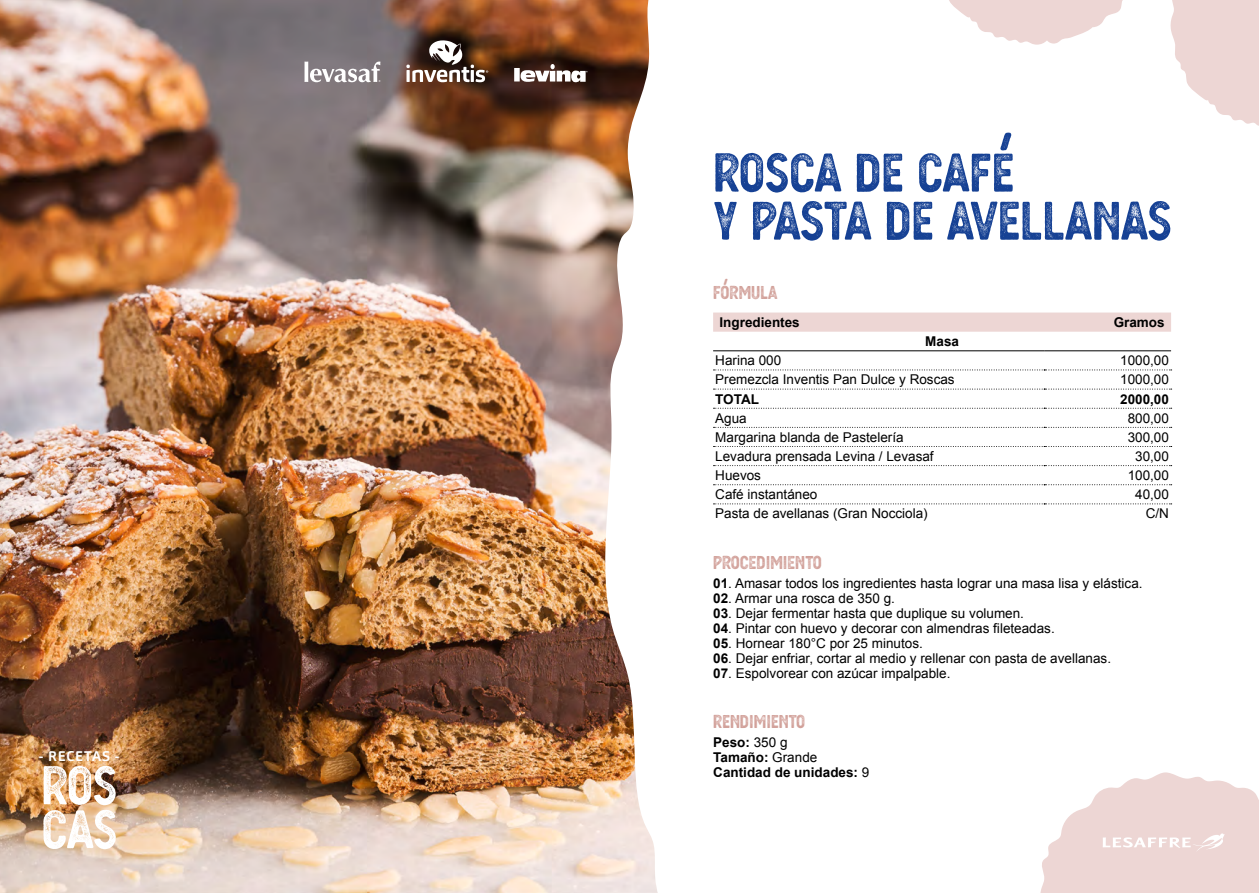
<style>
.page{position:relative;width:1259px;height:893px;background:#fff}
.page>*{position:absolute;margin:0;border:0;box-sizing:border-box;transform-origin:0 0}
.t1{font:52.5px/48.2px "Berringer Aged";color:#164194}
.t2{font:52.2px/44px "Berringer Aged";letter-spacing:-.015em;color:#fff}
.t3{font:18px "Berringer Aged";color:#d2a19a}
.t4{font:700 13.95px "Carnas";letter-spacing:.05em;color:#fff}
.t5{font:13.5px "Arial";color:#000}
.t6{font:700 13.5px/15px "Arial";color:#000}
.s1{font-weight:700}
.s2{font-weight:400}
</style>
<div class="page">
<img style="left:0;top:0;width:604px;height:893px">
<svg style="left:604px;top:0;width:569px;height:893px"></svg>
<svg style="left:1170px;top:0;width:89px;height:128px"></svg>
<svg style="left:931px;top:0;width:209px;height:45px"></svg>
<div style="left:713px;top:313px;width:458px;height:19px;background:#edd6d4"></div>
<svg style="left:713px;top:370px;width:458px;height:1px"></svg>
<svg style="left:713px;top:408px;width:458px;height:1px"></svg>
<svg style="left:713px;top:427px;width:458px;height:1px"></svg>
<svg style="left:713px;top:503px;width:458px;height:1px"></svg>
<svg style="left:713px;top:389px;width:458px;height:1px"></svg>
<svg style="left:713px;top:446px;width:458px;height:1px"></svg>
<svg style="left:713px;top:465px;width:458px;height:1px"></svg>
<svg style="left:713px;top:484px;width:458px;height:1px"></svg>
<hr style="left:713px;top:350px;width:331px;height:1px;background:#000">
<hr style="left:1044px;top:350px;width:127px;height:1px;background:#000">
<svg style="left:406px;top:39px;width:82px;height:43px"></svg>
<div style="left:514px;top:68px;width:6px;height:13px;background:#fff"></div>
<svg style="left:520px;top:64px;width:67px;height:19px"></svg>
<svg style="left:304px;top:61px;width:76px;height:21px"></svg>
<svg style="left:1039px;top:772px;width:220px;height:121px"></svg>
<p class="t4" style="left:39px;top:747px;width:82px">- RECETAS -</p>
<h2 class="t2" style="left:41px;top:763px;width:77px">ROS<br>CAS</h2>
<h1 class="t1" style="left:713px;top:148px;width:459px">ROSCA DE CAFÉ<br>Y PASTA DE AVELLANAS</h1>
<h3 class="t3" style="left:713px;top:278px;width:66px">FÓRMULA</h3>
<p class="t6" style="left:719px;top:315px;width:82px">Ingredientes</p>
<p class="t6" style="left:1113px;top:315px;width:53px">Gramos</p>
<p class="t6" style="left:925px;top:334px;width:35px">Masa</p>
<p class="t5" style="left:715px;top:352px;width:68px">Harina 000</p>
<p class="t5" style="left:1120px;top:352px;width:50px">1000,00</p>
<p class="t5" style="left:715px;top:371px;width:241px">Premezcla Inventis Pan Dulce y Roscas</p>
<p class="t5" style="left:1120px;top:371px;width:50px">1000,00</p>
<p class="t6" style="left:715px;top:392px;width:45px">TOTAL</p>
<p class="t6" style="left:1120px;top:392px;width:50px">2000,00</p>
<p class="t5" style="left:715px;top:409px;width:33px">Agua</p>
<p class="t5" style="left:1127px;top:409px;width:43px">800,00</p>
<p class="t5" style="left:715px;top:428px;width:190px">Margarina blanda de Pastelería</p>
<p class="t5" style="left:1127px;top:428px;width:43px">300,00</p>
<p class="t5" style="left:715px;top:447px;width:220px">Levadura prensada Levina / Levasaf</p>
<p class="t5" style="left:1135px;top:447px;width:35px">30,00</p>
<p class="t5" style="left:715px;top:466px;width:47px">Huevos</p>
<p class="t5" style="left:1127px;top:466px;width:43px">100,00</p>
<p class="t5" style="left:715px;top:486px;width:104px">Café instantáneo</p>
<p class="t5" style="left:1135px;top:486px;width:35px">40,00</p>
<p class="t5" style="left:715px;top:505px;width:214px">Pasta de avellanas (Gran Nocciola)</p>
<p class="t5" style="left:1145px;top:505px;width:25px">C/N</p>
<h3 class="t3" style="left:713px;top:548px;width:110px">PROCEDIMIENTO</h3>
<p class="t5" style="left:713px;top:574px;width:431px"><span class="s1">01</span>. Amasar todos los ingredientes hasta lograr una masa lisa y elástica.</p>
<p class="t5" style="left:713px;top:589px;width:183px"><span class="s1">02</span>. Armar una rosca de 350 g.</p>
<p class="t5" style="left:713px;top:604px;width:312px"><span class="s1">03</span>. Dejar fermentar hasta que duplique su volumen.</p>
<p class="t5" style="left:713px;top:619px;width:343px"><span class="s1">04</span>. Pintar con huevo y decorar con almendras fileteadas.</p>
<p class="t5" style="left:713px;top:634px;width:211px"><span class="s1">05</span>. Hornear 180°C por 25 minutos.</p>
<p class="t5" style="left:713px;top:649px;width:399px"><span class="s1">06</span>. Dejar enfriar, cortar al medio y rellenar con pasta de avellanas.</p>
<p class="t5" style="left:713px;top:664px;width:239px"><span class="s1">07</span>. Espolvorear con azúcar impalpable.</p>
<h3 class="t3" style="left:713px;top:707px;width:93px">RENDIMIENTO</h3>
<p class="t6" style="left:713px;top:735px;width:158px">Peso: <span class="s2">350 g<br></span>Tamaño: <span class="s2">Grande<br></span>Cantidad de unidades: <span class="s2">9</span></p>
</div>
